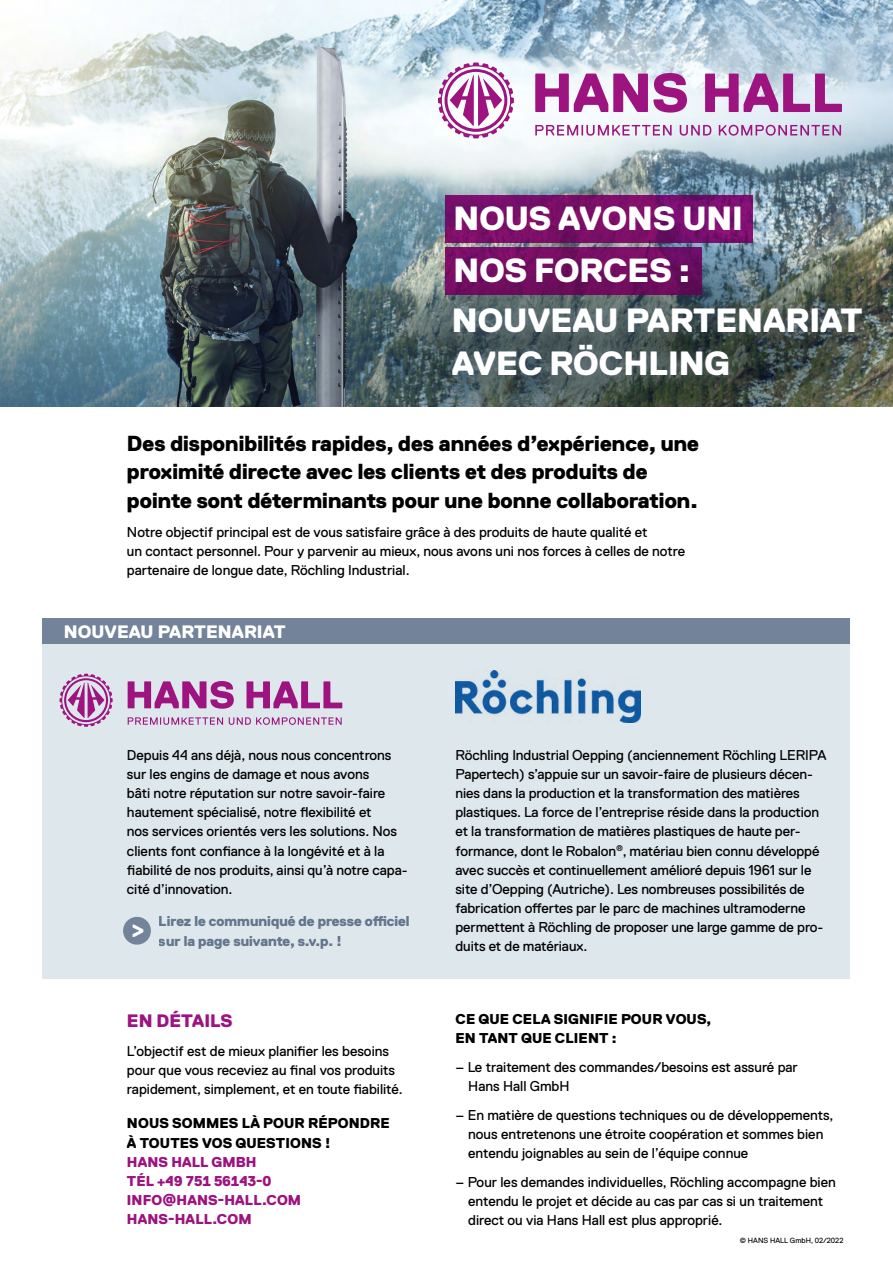
<style>
.page{position:relative;width:893px;height:1263px;background:#fff}
.page>*{position:absolute;margin:0;border:0;box-sizing:border-box;transform-origin:0 0}
.t1{font:800 33.6px/42.3px "Replica LL";color:#fff}
.t2{font:800 33.45px/51.8px "Replica LL";color:#fff}
.t3{font:700 24.75px "Replica LL";color:#fff}
.t4{font:800 21.75px/28.7px "Replica LL";letter-spacing:.005em;color:#000}
.t5{font:800 18px "Replica LL";letter-spacing:.005em;color:#fff}
.t6{font:800 18px "Replica LL";letter-spacing:.005em;color:#9d1380}
.t7{font:14.25px/19.2px "Replica LL";letter-spacing:-.005em;color:#000}
.t8{font:800 14.25px/19.2px "Replica LL";letter-spacing:.01em;color:#000}
.t9{font:800 14.25px/19.2px "Replica LL";letter-spacing:.01em;color:#9d1380}
.t10{font:800 14.25px/19px "Replica LL";color:#72839a}
.t11{font:7.5px "Replica LL";letter-spacing:.005em;color:#000}
</style>
<div class="page">
<img style="left:0;top:0;width:893px;height:406px">
<div style="left:43px;top:619px;width:807px;height:360px;background:#dee7ec"></div>
<svg style="left:438px;top:63px;width:76px;height:75px"></svg>
<svg style="left:535px;top:125px;width:137px;height:11px"></svg>
<svg style="left:680px;top:125px;width:31px;height:11px"></svg>
<svg style="left:719px;top:125px;width:122px;height:11px"></svg>
<svg style="left:705px;top:74px;width:137px;height:38px;background:#bb7ab6"></svg>
<svg style="left:535px;top:73px;width:152px;height:40px"></svg>
<svg style="left:60px;top:674px;width:53px;height:53px"></svg>
<svg style="left:128px;top:717px;width:95px;height:8px"></svg>
<svg style="left:229px;top:717px;width:113px;height:8px"></svg>
<svg style="left:246px;top:681px;width:96px;height:27px"></svg>
<svg style="left:128px;top:681px;width:106px;height:28px"></svg>
<svg style="left:445px;top:196px;width:308px;height:47px;background:#790f69"></svg>
<svg style="left:445px;top:247px;width:257px;height:48px;background:#700d5f"></svg>
<div style="left:43px;top:619px;width:807px;height:25px;background:#72839a"></div>
<img style="left:455px;top:670px;width:185px;height:52px">
<div style="left:123px;top:917px;width:28px;height:28px;background:#72839a;border-radius:50%"></div>
<div style="left:439px;top:295px;width:436px;height:93px;background:#72839a;opacity:.5"></div>
<h2 class="t2" style="left:454px;top:193px;width:291px">NOUS AVONS UNI<br>NOS FORCES :</h2>
<h1 class="t1" style="left:452px;top:300px;width:412px">NOUVEAU PARTENARIAT<br>AVEC RÖCHLING</h1>
<h3 class="t4" style="left:127px;top:429px;width:574px">Des disponibilités rapides, des années d’expérience, une proximité directe avec les clients et des produits de pointe sont déterminants pour une bonne collaboration.</h3>
<p class="t7" style="left:127px;top:522px;width:560px">Notre objectif principal est de vous satisfaire grâce à des produits de haute qualité et<br>un contact personnel. Pour y parvenir au mieux, nous avons uni nos forces à celles de notre partenaire de longue date, Röchling Industrial.</p>
<p class="t5" style="left:64px;top:622px;width:223px">NOUVEAU PARTENARIAT</p>
<p class="t7" style="left:127px;top:745px;width:282px">Depuis 44 ans déjà, nous nous concentrons sur les engins de damage et nous avons<br>bâti notre réputation sur notre savoir-faire hautement spécialisé, notre flexibilité et<br>nos services orientés vers les solutions. Nos clients font confiance à la longévité et à la fiabilité de nos produits, ainsi qu’à notre capa&shy;cité d’innovation.</p>
<h3 class="t3" style="left:131px;top:914px;width:16px">&gt;</h3>
<p class="t10" style="left:159px;top:912px;width:252px">Lirez le communiqué de presse officiel sur la page suivante, s.v.p. !</p>
<p class="t6" style="left:127px;top:1010px;width:107px">EN DÉTAILS</p>
<p class="t7" style="left:127px;top:1041px;width:277px">L’objectif est de mieux planifier les besoins pour que vous receviez au final vos produits rapidement, simplement, et en toute fiabilité.</p>
<p class="t8" style="left:127px;top:1114px;width:264px">NOUS SOMMES LÀ POUR RÉPONDRE<br>À TOUTES VOS QUESTIONS !</p>
<p class="t9" style="left:127px;top:1152px;width:176px">HANS HALL GMBH<br>TÉL +49 751 56143-0<br>INFO@HANS-HALL.COM<br>HANS-HALL.COM</p>
<p class="t7" style="left:455px;top:745px;width:372px">Röchling Industrial Oepping (anciennement Röchling LERIPA Papertech) s’appuie sur un savoir-faire de plusieurs décen&shy;nies dans la production et la transformation des matières plastiques. La force de l’entreprise réside dans la production et la transformation de matières plastiques de haute per&shy;formance, dont le Robalon<sup>®</sup>, matériau bien connu développé avec succès et continuellement amélioré depuis 1961 sur le site d’Oepping (Autriche). Les nombreuses possibilités de fabrication offertes par le parc de machines ultramoderne permettent à Röchling de proposer une large gamme de pro&shy;duits et de matériaux.</p>
<p class="t8" style="left:455px;top:1009px;width:257px">CE QUE CELA SIGNIFIE POUR VOUS,<br>EN TANT QUE CLIENT :</p>
<p class="t7" style="left:468px;top:1057px;width:331px;text-indent:-13px">– Le traitement des commandes/besoins est assuré par<br>Hans Hall GmbH</p>
<p class="t7" style="left:468px;top:1105px;width:367px;text-indent:-13px">– En matière de questions techniques ou de développements, nous entretenons une étroite coopération et sommes bien entendu joignables au sein de l’équipe connue</p>
<p class="t7" style="left:468px;top:1172px;width:369px;text-indent:-13px">– Pour les demandes individuelles, Röchling accompagne bien entendu le projet et décide au cas par cas si un traitement direct ou via Hans Hall est plus approprié.</p>
<p class="t11" style="left:740px;top:1236px;width:105px">© HANS HALL GmbH, 02/2022</p>
</div>
